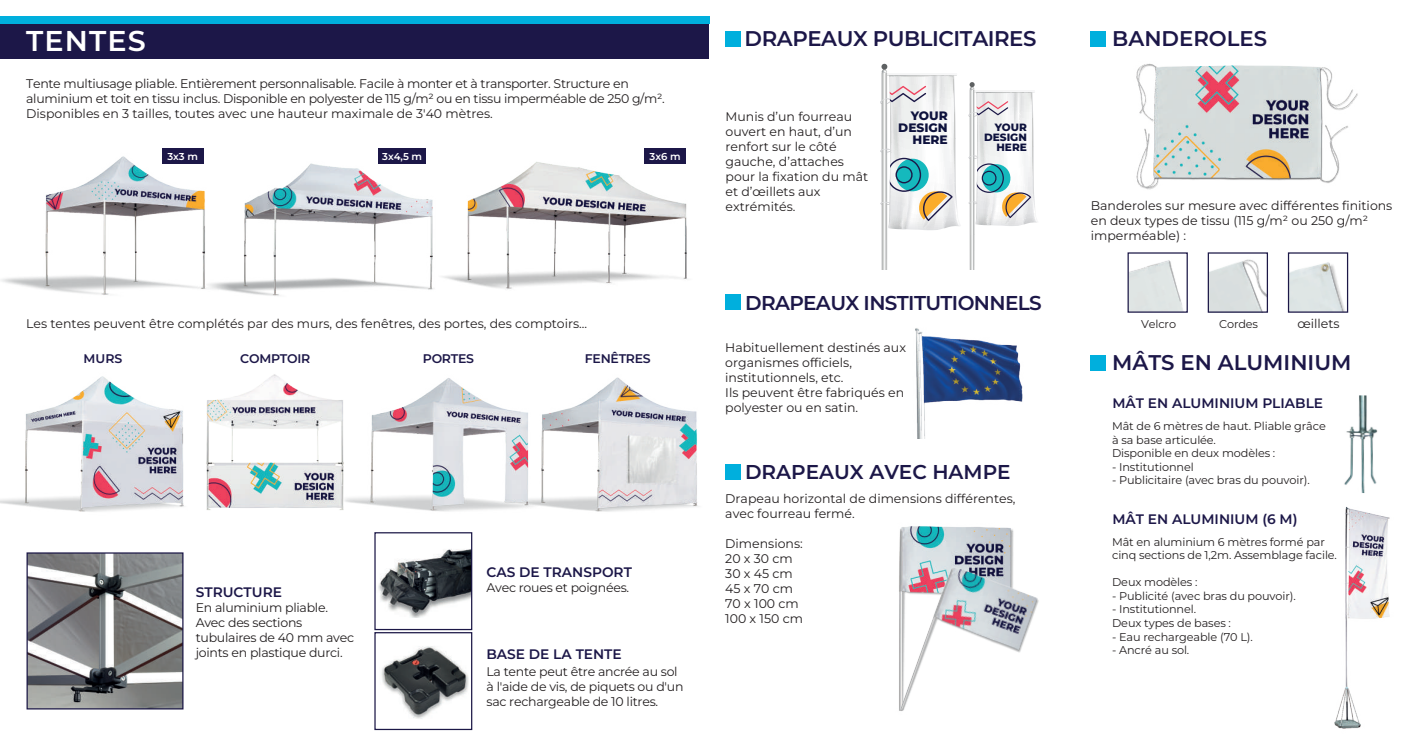
<style>
.page{position:relative;width:1418px;height:745px;background:#fff}
.page>*{position:absolute;margin:0;border:0;box-sizing:border-box;transform-origin:0 0}
.t1{font:100 28.62px "Montserrat";letter-spacing:.04em;color:#fff}
.t2{font:100 21.25px "Montserrat";color:#1c1748}
.t3{font:100 21.25px "Montserrat";letter-spacing:-.02em;color:#1c1748}
.t4{font:100 20px "Montserrat";letter-spacing:-.03em;color:#1c1748}
.t5{font:100 20px "Montserrat";color:#1c1748}
.t6{font:100 13.75px "Montserrat";color:#1c1748}
.t7{font:100 12.5px/15px "Montserrat";color:#231f20}
.t8{font:100 12.5px/15px "Montserrat";letter-spacing:-.025em;color:#231f20}
.t9{font:100 12.5px/15px "Montserrat";letter-spacing:-.02em;color:#231f20}
.t10{font:100 12.5px "Montserrat";letter-spacing:-.02em;color:#1c1748}
.t11{font:100 12.12px/12px "Montserrat";color:#0e123d;text-align:right}
.t12{font:100 11.25px/13.5px "Montserrat";letter-spacing:-.01em;color:#231f20}
.t13{font:100 10.5px/10.4px "Montserrat";color:#0e123d;text-align:right}
.t14{font:100 10px "Montserrat";color:#fff}
</style>
<div class="page">
<div style="left:725px;top:31px;width:15px;height:15px;background:#00afdd"></div>
<div style="left:1090px;top:31px;width:16px;height:15px;background:#00afdd"></div>
<div style="left:1090px;top:354px;width:16px;height:16px;background:#00afdd"></div>
<div style="left:725px;top:294px;width:15px;height:15px;background:#00afdd"></div>
<div style="left:725px;top:464px;width:15px;height:15px;background:#00afdd"></div>
<img style="left:915px;top:328px;width:108px;height:110px">
<svg style="left:880px;top:64px;width:80px;height:205px"></svg>
<svg style="left:968px;top:82px;width:69px;height:187px"></svg>
<img style="left:1136px;top:63px;width:222px;height:127px">
<img style="left:1209px;top:259px;width:56px;height:51px">
<img style="left:1129px;top:260px;width:54px;height:50px">
<img style="left:1289px;top:254px;width:56px;height:56px">
<div style="left:1287px;top:252px;width:61px;height:60px;border:1px solid #1c1847"></div>
<div style="left:0;top:17px;width:709px;height:42px;background:#1c1748"></div>
<div style="left:0;top:17px;width:709px;height:7px;background:#00afdd"></div>
<img style="left:0;top:376px;width:184px;height:136px">
<img style="left:206px;top:374px;width:132px;height:136px">
<img style="left:541px;top:377px;width:157px;height:135px">
<img style="left:338px;top:378px;width:203px;height:134px">
<img style="left:29px;top:554px;width:152px;height:153px">
<div style="left:27px;top:552px;width:156px;height:157px;border:1px solid #1c1847"></div>
<img style="left:378px;top:549px;width:92px;height:68px">
<div style="left:374px;top:532px;width:98px;height:97px;border:1px solid #1c1847"></div>
<div style="left:374px;top:631px;width:98px;height:98px;border:1px solid #1c1847"></div>
<img style="left:381px;top:646px;width:88px;height:72px">
<img style="left:1px;top:156px;width:199px;height:139px">
<img style="left:200px;top:163px;width:233px;height:133px">
<img style="left:433px;top:162px;width:254px;height:127px">
<div style="left:162px;top:148px;width:42px;height:16px;background:#1c1748"></div>
<div style="left:644px;top:148px;width:42px;height:16px;background:#1c1748"></div>
<div style="left:378px;top:148px;width:48px;height:16px;background:#1c1748"></div>
<img style="left:1344px;top:395px;width:34px;height:92px">
<img style="left:1334px;top:487px;width:56px;height:242px">
<img style="left:899px;top:526px;width:115px;height:26px">
<img style="left:899px;top:552px;width:140px;height:159px">
<h1 class="t1" style="left:26px;top:22px;width:121px">TENTES</h1>
<p class="t8" style="left:26px;top:76px;width:640px">Tente multiusage pliable. Entièrement personnalisable. Facile à monter et à transporter. Structure en aluminium et toit en tissu inclus. Disponible en polyester de 115 g/m² ou en tissu imperméable de 250 g/m².<br>Disponibles en 3 tailles, toutes avec une hauteur maximale de 3'40 mètres.</p>
<p class="t14" style="left:167px;top:149px;width:32px">3x3 m</p>
<p class="t14" style="left:382px;top:149px;width:41px">3x4,5 m</p>
<p class="t14" style="left:649px;top:149px;width:33px">3x6 m</p>
<p class="t7" style="left:26px;top:316px;width:562px">Les tentes peuvent être complétés par des murs, des fenêtres, des portes, des comptoirs...</p>
<p class="t10" style="left:84px;top:350px;width:40px">MURS</p>
<p class="t10" style="left:240px;top:350px;width:72px">COMPTOIR</p>
<p class="t10" style="left:423px;top:350px;width:53px">PORTES</p>
<p class="t10" style="left:585px;top:350px;width:67px">FENÊTRES</p>
<p class="t6" style="left:486px;top:562px;width:147px">CAS DE TRANSPORT</p>
<p class="t6" style="left:196px;top:582px;width:88px">STRUCTURE</p>
<p class="t9" style="left:486px;top:579px;width:144px">Avec roues et poignées.</p>
<p class="t9" style="left:196px;top:599px;width:160px">En aluminium pliable.<br>Avec des sections tubulaires de 40 mm avec joints en plastique durci.</p>
<p class="t6" style="left:486px;top:644px;width:137px">BASE DE LA TENTE</p>
<p class="t9" style="left:486px;top:663px;width:198px">La tente peut être ancrée au sol à l'aide de vis, de piquets ou d'un sac rechargeable de 10 litres.</p>
<h2 class="t3" style="left:744px;top:25px;width:293px">DRAPEAUX PUBLICITAIRES</h2>
<p class="t7" style="left:725px;top:109px;width:144px">Munis d’un fourreau ouvert en haut, d’un renfort sur le côté gauche, d’attaches pour la fixation du mât et d’œillets aux extrémités.</p>
<p class="t11" style="left:898px;top:109px;width:51px">YOUR<br>DESIGN<br>HERE</p>
<p class="t13" style="left:984px;top:121px;width:44px">YOUR<br>DESIGN<br>HERE</p>
<h3 class="t4" style="left:745px;top:289px;width:298px">DRAPEAUX INSTITUTIONNELS</h3>
<p class="t7" style="left:725px;top:339px;width:182px">Habituellement destinés aux organismes officiels, institutionnels, etc.<br>Ils peuvent être fabriqués en polyester ou en satin.</p>
<h3 class="t5" style="left:745px;top:458px;width:267px">DRAPEAUX AVEC HAMPE</h3>
<p class="t7" style="left:725px;top:490px;width:291px">Drapeau horizontal de dimensions différentes, avec fourreau fermé.</p>
<p class="t7" style="left:725px;top:535px;width:79px">Dimensions:<br>20 x 30 cm<br>30 x 45 cm<br>45 x 70 cm<br>70 x 100 cm<br>100 x 150 cm</p>
<h2 class="t2" style="left:1112px;top:25px;width:156px">BANDEROLES</h2>
<p class="t7" style="left:1090px;top:197px;width:303px">Banderoles sur mesure avec différentes finitions en deux types de tissu (115 g/m² ou 250 g/m² imperméable) :</p>
<p class="t12" style="left:1141px;top:317px;width:37px">Velcro</p>
<p class="t12" style="left:1218px;top:317px;width:41px">Cordes</p>
<p class="t7" style="left:1297px;top:315px;width:44px">œillets</p>
<h2 class="t2" style="left:1112px;top:348px;width:241px">MÂTS EN ALUMINIUM</h2>
<p class="t6" style="left:1112px;top:393px;width:212px">MÂT EN ALUMINIUM PLIABLE</p>
<p class="t12" style="left:1112px;top:419px;width:215px">Mât de 6 mètres de haut. Pliable grâce à sa base articulée.<br>Disponible en deux modèles :</p>
<p class="t12" style="left:1112px;top:459px;width:83px">- Institutionnel</p>
<p class="t12" style="left:1112px;top:473px;width:199px">- Publicitaire (avec bras du pouvoir).</p>
<p class="t6" style="left:1112px;top:509px;width:186px">MÂT EN ALUMINIUM (6 M)</p>
<p class="t12" style="left:1112px;top:534px;width:226px">Mât en aluminium 6 mètres formé par cinq sections de 1,2m. Assemblage facile.</p>
<p class="t12" style="left:1112px;top:575px;width:87px">Deux modèles :</p>
<p class="t12" style="left:1112px;top:588px;width:185px">- Publicité (avec bras du pouvoir).</p>
<p class="t12" style="left:1112px;top:602px;width:120px">- Institutionnel.<br>Deux types de bases :</p>
<p class="t12" style="left:1112px;top:629px;width:142px">- Eau rechargeable (70 L).</p>
<p class="t12" style="left:1112px;top:642px;width:79px">- Ancré au sol.</p>
</div>
